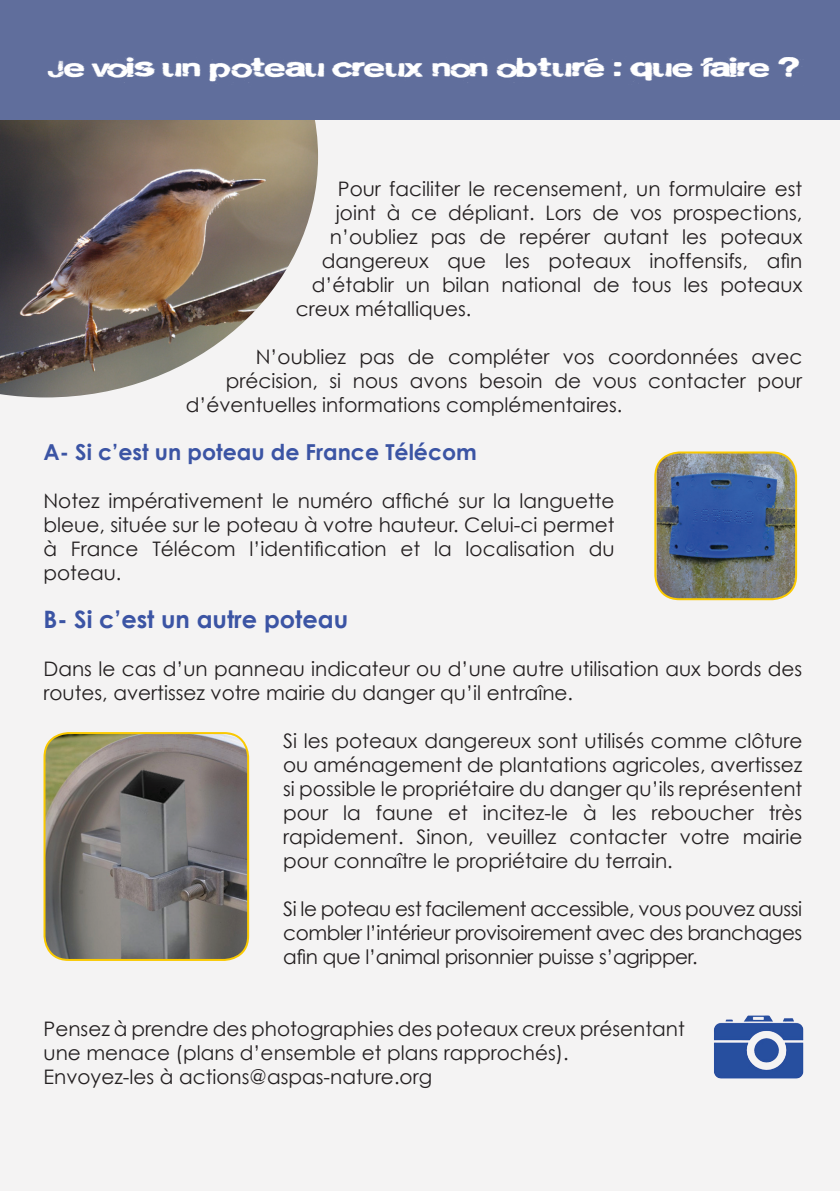
<style>
.page{position:relative;width:840px;height:1191px;background:#fff}
.page>*{position:absolute;margin:0;border:0;box-sizing:border-box;transform-origin:0 0}
.t1{font:28px "cityburn";letter-spacing:-.02em;color:#fff;scale:1.5 1}
.t2{font:700 24px "Century Gothic";color:#3b54a4}
.t3{font:700 22px "Century Gothic";color:#3b54a4}
.t4{font:20px/24px "Century Gothic";color:#231f20;text-align:justify}
</style>
<div class="page">
<div style="left:0;top:0;width:839px;height:1191px;background:#f4f3f3"></div>
<img style="left:0;top:119px;width:318px;height:278px">
<div style="left:0;top:0;width:839px;height:119px;background:#606e9c"></div>
<img style="left:714px;top:1015px;width:89px;height:64px">
<img style="left:46px;top:733px;width:202px;height:227px">
<div style="left:43px;top:732px;width:206px;height:229px;border:2px solid #fac900;border-radius:24px"></div>
<img style="left:657px;top:452px;width:138px;height:147px">
<div style="left:654px;top:451px;width:142px;height:149px;border:2px solid #fac900;border-radius:24px"></div>
<p class="t1" style="left:47px;top:51px;width:503px">Je voisun poteau creux non obturé : que faire ?</p>
<p class="t4" style="left:337px;top:176px;width:466px">Pour faciliter le recensement, un formulaire est</p>
<p class="t4" style="left:335px;top:200px;width:468px">joint à ce dépliant. Lors de vos prospections,</p>
<p class="t4" style="left:329px;top:224px;width:474px">n’oubliez pas de repérer autant les poteaux</p>
<p class="t4" style="left:321px;top:248px;width:482px">dangereux que les poteaux inoffensifs, afin</p>
<p class="t4" style="left:311px;top:272px;width:492px">d’établir un bilan national de tous les poteaux</p>
<p class="t4" style="left:295px;top:296px;width:177px">creux métalliques.</p>
<p class="t4" style="left:255px;top:344px;width:548px">N’oubliez pas de compléter vos coordonnées avec</p>
<p class="t4" style="left:225px;top:368px;width:577px">précision, si nous avons besoin de vous contacter pour</p>
<p class="t4" style="left:185px;top:392px;width:438px">d’éventuelles informations complémentaires.</p>
<p class="t3" style="left:43px;top:438px;width:434px">A- Si c’est un poteau de France Télécom</p>
<p class="t4" style="left:43px;top:488px;width:572px">Notez impérativement le numéro affiché sur la languette bleue, située sur le poteau à votre hauteur. Celui-ci permet à France Télécom l’identification et la localisation du poteau.</p>
<p class="t2" style="left:43px;top:604px;width:306px">B- Si c’est un autre poteau</p>
<p class="t4" style="left:43px;top:656px;width:760px">Dans le cas d’un panneau indicateur ou d’une autre utilisation aux bords des routes, avertissez votre mairie du danger qu’il entraîne.</p>
<p class="t4" style="left:283px;top:728px;width:520px">Si les poteaux dangereux sont utilisés comme clôture ou aménagement de plantations agricoles, avertissez si possible le propriétaire du danger qu’ils représentent pour la faune et incitez-le à les reboucher très rapidement. Sinon, veuillez contacter votre mairie pour connaître le propriétaire du terrain.</p>
<p class="t4" style="left:283px;top:896px;width:520px">Si le poteau est facilement accessible, vous pouvez aussi combler l’intérieur provisoirement avec des branchages afin que l’animal prisonnier puisse s’agripper.</p>
<p class="t4" style="left:43px;top:1016px;width:642px">Pensez à prendre des photographies des poteaux creux présentant une menace (plans d’ensemble et plans rapprochés).</p>
<p class="t4" style="left:43px;top:1064px;width:390px">Envoyez-les à actions@aspas-nature.org</p>
</div>
